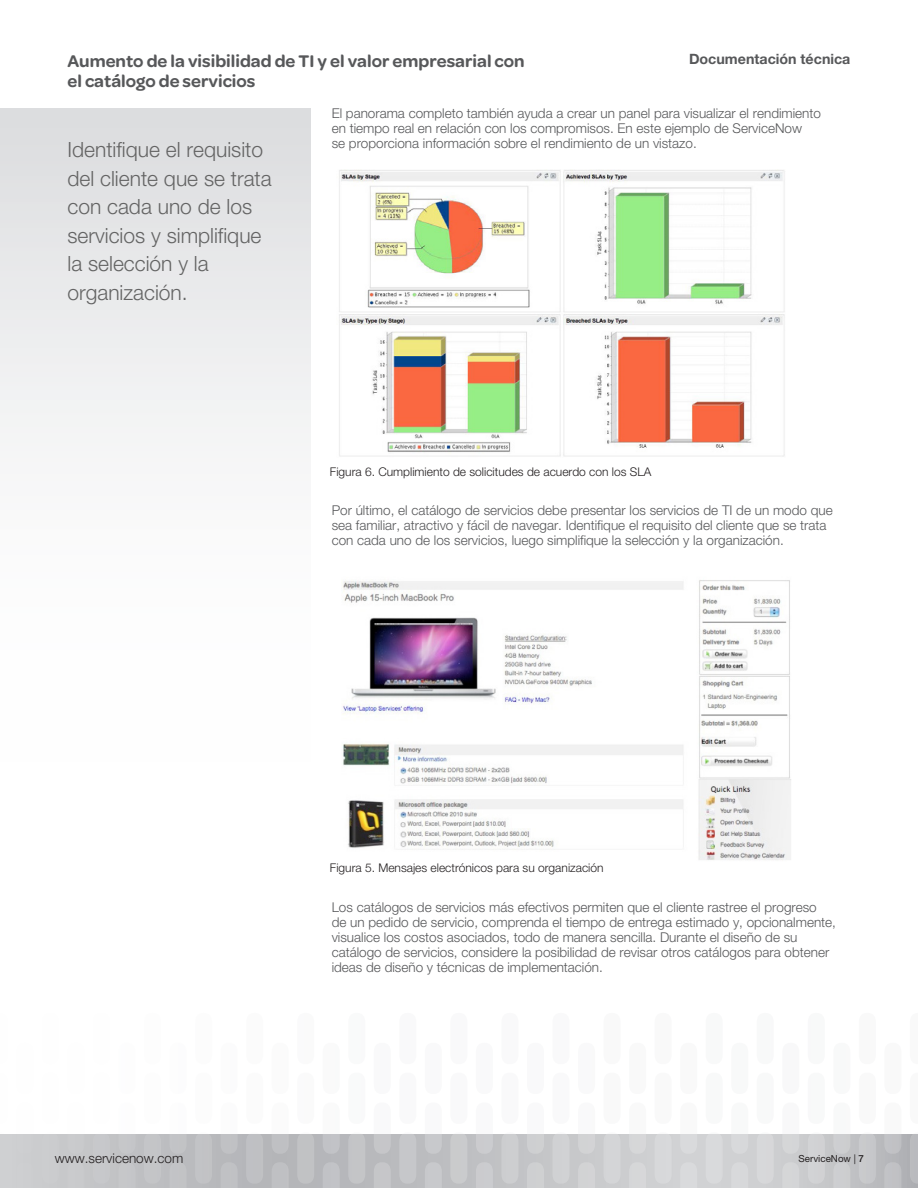
<style>
.page{position:relative;width:918px;height:1188px;background:#fff}
.page>*{position:absolute;margin:0;border:0;box-sizing:border-box;transform-origin:0 0}
.t1{font:300 21px/28.5px "Helvetica Neue LT Std";color:#646464}
.t2{font:600 18px "Omnes";color:#57585a}
.t3{font:700 14.25px "Helvetica Neue LT Std";color:#57585a}
.t4{font:300 13.5px/15px "Helvetica Neue LT Std";color:#57585a}
.t5{font:300 13.5px "Helvetica Neue LT Std";color:#231f20}
.t6{font:300 12px "Helvetica Neue LT Std";color:#231f20}
.t7{font:9.75px "Helvetica Neue LT Std";color:#231f20}
.s1{font-weight:500}
</style>
<div class="page">
<svg style="left:0;top:1134px;width:918px;height:54px;background:#c1c2c5"></svg>
<svg style="left:0;top:1134px;width:8px;height:50px"></svg>
<svg style="left:42px;top:1134px;width:17px;height:50px"></svg>
<svg style="left:93px;top:1134px;width:17px;height:50px"></svg>
<svg style="left:144px;top:1134px;width:17px;height:50px"></svg>
<svg style="left:195px;top:1134px;width:17px;height:50px"></svg>
<svg style="left:246px;top:1134px;width:17px;height:50px"></svg>
<svg style="left:297px;top:1134px;width:17px;height:50px"></svg>
<svg style="left:348px;top:1134px;width:17px;height:50px"></svg>
<svg style="left:399px;top:1134px;width:17px;height:50px"></svg>
<svg style="left:450px;top:1134px;width:17px;height:50px"></svg>
<svg style="left:501px;top:1134px;width:17px;height:50px"></svg>
<svg style="left:553px;top:1134px;width:17px;height:50px"></svg>
<svg style="left:604px;top:1134px;width:17px;height:50px"></svg>
<svg style="left:655px;top:1134px;width:17px;height:50px"></svg>
<svg style="left:706px;top:1134px;width:17px;height:50px"></svg>
<svg style="left:757px;top:1134px;width:17px;height:50px"></svg>
<svg style="left:808px;top:1134px;width:17px;height:50px"></svg>
<svg style="left:859px;top:1134px;width:17px;height:50px"></svg>
<svg style="left:910px;top:1134px;width:8px;height:50px"></svg>
<svg style="left:16px;top:1134px;width:17px;height:20px"></svg>
<svg style="left:67px;top:1134px;width:17px;height:20px"></svg>
<svg style="left:118px;top:1134px;width:18px;height:20px"></svg>
<svg style="left:170px;top:1134px;width:17px;height:20px"></svg>
<svg style="left:221px;top:1134px;width:17px;height:20px"></svg>
<svg style="left:272px;top:1134px;width:17px;height:20px"></svg>
<svg style="left:323px;top:1134px;width:17px;height:20px"></svg>
<svg style="left:374px;top:1134px;width:17px;height:20px"></svg>
<svg style="left:425px;top:1134px;width:17px;height:20px"></svg>
<svg style="left:476px;top:1134px;width:17px;height:20px"></svg>
<svg style="left:527px;top:1134px;width:17px;height:20px"></svg>
<svg style="left:578px;top:1134px;width:17px;height:20px"></svg>
<svg style="left:629px;top:1134px;width:17px;height:20px"></svg>
<svg style="left:680px;top:1134px;width:17px;height:20px"></svg>
<svg style="left:731px;top:1134px;width:17px;height:20px"></svg>
<svg style="left:782px;top:1134px;width:17px;height:20px"></svg>
<svg style="left:833px;top:1134px;width:17px;height:20px"></svg>
<svg style="left:884px;top:1134px;width:17px;height:20px"></svg>
<svg style="left:16px;top:1162px;width:17px;height:26px"></svg>
<svg style="left:67px;top:1162px;width:17px;height:26px"></svg>
<svg style="left:118px;top:1162px;width:18px;height:26px"></svg>
<svg style="left:170px;top:1162px;width:17px;height:26px"></svg>
<svg style="left:221px;top:1162px;width:17px;height:26px"></svg>
<svg style="left:272px;top:1162px;width:17px;height:26px"></svg>
<svg style="left:323px;top:1162px;width:17px;height:26px"></svg>
<svg style="left:374px;top:1162px;width:17px;height:26px"></svg>
<svg style="left:425px;top:1162px;width:17px;height:26px"></svg>
<svg style="left:476px;top:1162px;width:17px;height:26px"></svg>
<svg style="left:527px;top:1162px;width:17px;height:26px"></svg>
<svg style="left:578px;top:1162px;width:17px;height:26px"></svg>
<svg style="left:629px;top:1162px;width:17px;height:26px"></svg>
<svg style="left:680px;top:1162px;width:17px;height:26px"></svg>
<svg style="left:731px;top:1162px;width:17px;height:26px"></svg>
<svg style="left:782px;top:1162px;width:17px;height:26px"></svg>
<svg style="left:833px;top:1162px;width:17px;height:26px"></svg>
<svg style="left:884px;top:1162px;width:17px;height:26px"></svg>
<div style="left:0;top:109px;width:311px;height:745px;background:linear-gradient(to bottom,#e0e1e3,#fff)"></div>
<img style="left:339px;top:170px;width:446px;height:287px">
<img style="left:343px;top:580px;width:448px;height:280px">
<h2 class="t2" style="left:68px;top:50px;width:459px">Aumento de la visibilidad de TI y el valor empresarial con</h2>
<p class="t3" style="left:689px;top:50px;width:163px">Documentación técnica</p>
<h2 class="t2" style="left:68px;top:71px;width:190px">el catálogo de servicios</h2>
<p class="t4" style="left:332px;top:106px;width:491px">El panorama completo también ayuda a crear un panel para visualizar el rendimiento en tiempo real en relación con los compromisos. En este ejemplo de ServiceNow<br>se proporciona información sobre el rendimiento de un vistazo.</p>
<h1 class="t1" style="left:68px;top:135px;width:206px">Identifique el requisito del cliente que se trata con cada uno de los servicios y simplifique la selección y la organización.</h1>
<p class="t6" style="left:330px;top:465px;width:323px">Figura 6. Cumplimiento de solicitudes de acuerdo con los SLA</p>
<p class="t4" style="left:332px;top:503px;width:503px">Por último, el catálogo de servicios debe presentar los servicios de TI de un modo que sea familiar, atractivo y fácil de navegar. Identifique el requisito del cliente que se trata con cada uno de los servicios, luego simplifique la selección y la organización.</p>
<p class="t6" style="left:330px;top:861px;width:275px">Figura 5. Mensajes electrónicos para su organización</p>
<p class="t4" style="left:332px;top:899px;width:506px">Los catálogos de servicios más efectivos permiten que el cliente rastree el progreso<br>de un pedido de servicio, comprenda el tiempo de entrega estimado y, opcionalmente, visualice los costos asociados, todo de manera sencilla. Durante el diseño de su catálogo de servicios, considere la posibilidad de revisar otros catálogos para obtener ideas de diseño y técnicas de implementación.</p>
<p class="t5" style="left:55px;top:1150px;width:130px">www.servicenow.com</p>
<p class="t7" style="left:799px;top:1153px;width:67px">ServiceNow | <span class="s1">7</span></p>
</div>
